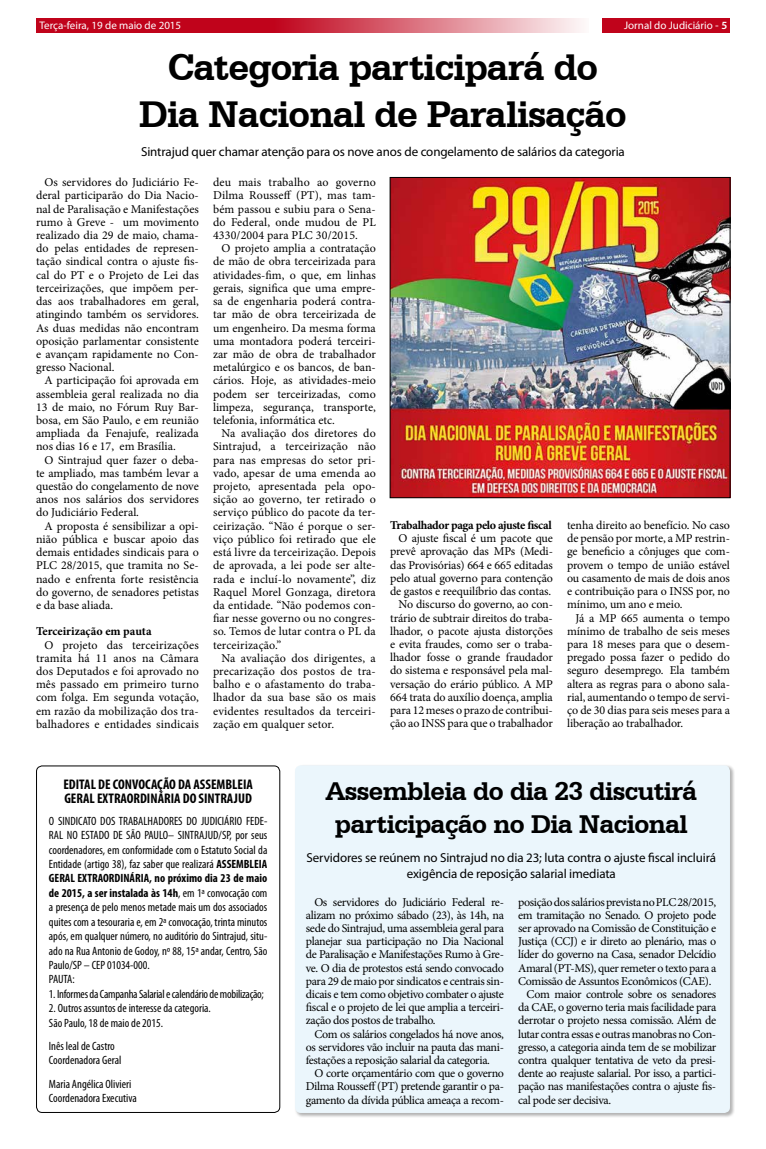
<style>
.page{position:relative;width:766px;height:1149px;background:#fff}
.page>*{position:absolute;margin:0;border:0;box-sizing:border-box;transform-origin:0 0}
.t1{font:700 39px/46.8px "Serifa BT";letter-spacing:-.02em;color:#000;text-align:center}
.t2{font:700 27px/32.4px "Serifa BT";letter-spacing:-.02em;color:#000;text-align:center}
.t3{font:700 condensed 14px/13.2px "Myriad Pro";color:#000}
.t4{font:13px/15.6px "Myriad Pro";letter-spacing:-.01em;color:#000;text-align:center}
.t5{font:12px/13.2px "Minion Pro";letter-spacing:-.015em;color:#000;text-align:justify}
.t6{font:condensed 12px/14.4px "Myriad Pro";color:#000}
.t7{font:12px "Minion Pro";letter-spacing:-.035em;color:#000}
.t8{font:condensed 12px "Myriad Pro";letter-spacing:-.02em;color:#000}
.t9{font:700 12px "Minion Pro";letter-spacing:-.02em;color:#000}
.t10{font:700 12px "Minion Pro";color:#000}
.t11{font:11px "Myriad Pro";color:#fff}
.s1{font-family:"Calibri";font-size:12px}
.s2{font-weight:600}
.s3{font-weight:700}
</style>
<div class="page">
<svg style="left:36px;top:19px;width:545px;height:14px;background:#d04658"></svg>
<div style="left:602px;top:19px;width:127px;height:14px;background:#c0031b"></div>
<div style="left:294px;top:764px;width:440px;height:353px;background:#000;opacity:.3"></div>
<div style="left:295px;top:765px;width:434px;height:347px;background:#ebf6fc;border-radius:6px"></div>
<div style="left:36px;top:765px;width:244px;height:347px;border:1px solid #000;border-radius:6px"></div>
<img style="left:392px;top:179px;width:336px;height:316px">
<div style="left:390px;top:177px;width:340px;height:320px;border:1px solid #000"></div>
<p class="t11" style="left:40px;top:19px;width:143px">Terça-feira, 19 de maio de 2015</p>
<p class="t11" style="left:624px;top:19px;width:105px">Jornal do Judiciário <span class="s1">-</span> <span class="s2">5</span></p>
<h1 class="t1" style="left:139px;top:43px;width:489px">Categoria participará do<br>Dia Nacional de Paralisação</h1>
<p class="t4" style="left:141px;top:143px;width:485px">Sintrajud quer chamar atenção para os nove anos de congelamento de salários da categoria</p>
<p class="t5" style="left:36px;top:176px;width:164px;text-indent:9px">Os servidores do Judiciário Fe&shy;deral participarão do Dia Nacio&shy;nal de Paralisação e Manifestações rumo à Greve - um movimento realizado dia 29 de maio, chama&shy;do pelas entidades de represen&shy;tação sindical contra o ajuste fis&shy;cal do PT e o Projeto de Lei das terceirizações, que impõem per&shy;das aos trabalhadores em geral, atingindo também os servidores.<br>As duas medidas não encontram oposição parlamentar consistente e avançam rapidamente no Con&shy;gresso Nacional.</p>
<p class="t5" style="left:36px;top:374px;width:164px;text-indent:9px">A participação foi aprovada em assembleia geral realizada no dia 13 de maio, no Fórum Ruy Bar&shy;bosa, em São Paulo, e em reunião ampliada da Fenajufe, realizada nos dias 16 e 17, em Brasília.</p>
<p class="t5" style="left:36px;top:453px;width:164px;text-indent:9px">O Sintrajud quer fazer o deba&shy;te ampliado, mas também levar a questão do congelamento de nove anos nos salários dos servidores do Judiciário Federal.</p>
<p class="t5" style="left:36px;top:519px;width:164px;text-indent:9px">A proposta é sensibilizar a opi&shy;nião pública e buscar apoio das demais entidades sindicais para o PLC 28/2015, que tramita no Se&shy;nado e enfrenta forte resistência do governo, de senadores petistas e da base aliada.</p>
<p class="t10" style="left:36px;top:623px;width:117px">Terceirização em pauta</p>
<p class="t5" style="left:36px;top:638px;width:164px;text-indent:9px">O projeto das terceirizações tramita há 11 anos na Câmara dos Deputados e foi aprovado no mês passado em primeiro turno com folga. Em segunda votação, em razão da mobilização dos tra&shy;balhadores e entidades sindicais</p>
<p class="t5" style="left:213px;top:176px;width:164px">deu mais trabalho ao governo Dilma Rousseff (PT), mas tam&shy;bém passou e subiu para o Sena&shy;do Federal, onde mudou de PL 4330/2004 para PLC 30/2015.</p>
<p class="t5" style="left:213px;top:242px;width:164px;text-indent:9px">O projeto amplia a contratação de mão de obra terceirizada para atividades-fim, o que, em linhas gerais, significa que uma empre&shy;sa de engenharia poderá contra&shy;tar mão de obra terceirizada de um engenheiro. Da mesma forma uma montadora poderá terceiri&shy;zar mão de obra de trabalhador metalúrgico e os bancos, de ban&shy;cários. Hoje, as atividades-meio podem ser terceirizadas, como limpeza, segurança, transporte, telefonia, informática etc.</p>
<p class="t5" style="left:213px;top:426px;width:164px;text-indent:9px">Na avaliação dos diretores do Sintrajud, a terceirização não para nas empresas do setor pri&shy;vado, apesar de uma emenda ao projeto, apresentada pela opo&shy;sição ao governo, ter retirado o serviço público do pacote da ter&shy;ceirização. “Não é porque o ser&shy;viço público foi retirado que ele está livre da terceirização. Depois de aprovada, a lei pode ser alte&shy;rada e incluí-lo novamente”, diz Raquel Morel Gonzaga, diretora da entidade. “Não podemos con&shy;fiar nesse governo ou no congres&shy;so. Temos de lutar contra o PL da terceirização.”</p>
<p class="t5" style="left:213px;top:651px;width:164px;text-indent:9px">Na avaliação dos dirigentes, a precarização dos postos de tra&shy;balho e o afastamento do traba&shy;lhador da sua base são os mais evidentes resultados da terceiri&shy;zação em qualquer setor.</p>
<p class="t9" style="left:390px;top:516px;width:163px">Trabalhador paga pelo ajuste fiscal</p>
<p class="t5" style="left:390px;top:531px;width:164px;text-align:right">O ajuste fiscal é um pacote que prevê aprovação das MPs (Medi&shy;das Provisórias) 664 e 665 editadas pelo atual governo para contenção de gastos e reequilíbrio das contas.<br>No discurso do governo, ao con&shy;trário de subtrair direitos do traba&shy;lhador, o pacote ajusta distorções e evita fraudes, como ser o traba&shy;lhador fosse o grande fraudador do sistema e responsável pela mal&shy;versação do erário público. A MP 664 trata do auxílio doença, amplia para 12 meses o prazo de contribui&shy;ção ao INSS para que o trabalhador</p>
<p class="t5" style="left:567px;top:518px;width:164px">tenha direito ao benefício. No caso de pensão por morte, a MP restrin&shy;ge beneficio a cônjuges que com&shy;provem o tempo de união estável ou casamento de mais de dois anos e contribuição para o INSS por, no mínimo, um ano e meio.</p>
<p class="t5" style="left:567px;top:611px;width:164px;text-indent:9px">Já a MP 665 aumenta o tempo mínimo de trabalho de seis meses para 18 meses para que o desem&shy;pregado possa fazer o pedido do seguro desemprego. Ela também altera as regras para o abono sala&shy;rial, aumentando o tempo de servi&shy;ço de 30 dias para seis meses para a liberação ao trabalhador.</p>
<p class="t3" style="left:63px;top:777px;width:191px">EDITAL DE CONVOCAÇÃO DA ASSEMBLEIA<br>GERAL EXTRAORDINÁRIA DO SINTRAJUD</p>
<p class="t6" style="left:49px;top:813px;width:220px">O SINDICATO DOS TRABALHADORES DO JUDICIÁRIO FEDE-RAL NO ESTADO DE SÃO PAULO– SINTRAJUD/SP, por seus coordenadores, em conformidade com o Estatuto Social da Entidade (artigo 38), faz saber que realizará <span class="s3">ASSEMBLEIA GERAL EXTRAORDINÁRIA, no próximo dia 23 de maio de 2015, a ser instalada às 14h</span>, em 1ª convocação com a presença de pelo menos metade mais um dos associados quites com a tesouraria e, em 2ª convocação, trinta minutos após, em qualquer número, no auditório do Sintrajud, situ&shy;ado na Rua Antonio de Godoy, nº 88, 15ª andar, Centro, São Paulo/SP – CEP 01034-000.<br>PAUTA:</p>
<p class="t8" style="left:49px;top:986px;width:216px">1. Informes da Campanha Salarial e calendário de mobilização;</p>
<p class="t6" style="left:49px;top:1000px;width:163px">2. Outros assuntos de interesse da categoria.<br>São Paulo, 18 de maio de 2015.</p>
<p class="t6" style="left:49px;top:1038px;width:74px">Inês leal de Castro<br>Coordenadora Geral</p>
<p class="t6" style="left:49px;top:1076px;width:89px">Maria Angélica Olivieri<br>Coordenadora Executiva</p>
<h2 class="t2" style="left:325px;top:774px;width:373px">Assembleia do dia 23 discutirá participação no Dia Nacional</h2>
<p class="t4" style="left:306px;top:849px;width:411px">Servidores se reúnem no Sintrajud no dia 23; luta contra o ajuste fiscal incluirá exigência de reposição salarial imediata</p>
<p class="t5" style="left:306px;top:894px;width:199px;text-indent:9px">Os servidores do Judiciário Federal re&shy;alizam no próximo sábado (23), às 14h, na sede do Sintrajud, uma assembleia geral para planejar sua participação no Dia Nacional de Paralisação e Manifestações Rumo à Gre&shy;ve. O dia de protestos está sendo convocado para 29 de maio por sindicatos e centrais sin&shy;dicais e tem como objetivo combater o ajuste fiscal e o projeto de lei que amplia a terceiri&shy;zação dos postos de trabalho.</p>
<p class="t5" style="left:306px;top:1026px;width:199px;text-indent:9px">Com os salários congelados há nove anos, os servidores vão incluir na pauta das mani&shy;festações a reposição salarial da categoria.</p>
<p class="t5" style="left:306px;top:1066px;width:199px;text-indent:9px">O corte orçamentário com que o governo Dilma Rousseff (PT) pretende garantir o pa&shy;gamento da dívida pública ameaça a recom-</p>
<p class="t5" style="left:518px;top:894px;width:199px">posição dos salários prevista no PLC 28/2015,</p>
<p class="t5" style="left:518px;top:908px;width:199px">em tramitação no Senado. O projeto pode</p>
<p class="t5" style="left:518px;top:921px;width:199px">ser aprovado na Comissão de Constituição e</p>
<p class="t5" style="left:518px;top:934px;width:199px">Justiça (CCJ) e ir direto ao plenário, mas o</p>
<p class="t5" style="left:518px;top:947px;width:199px">líder do governo na Casa, senador Delcídio</p>
<p class="t5" style="left:518px;top:960px;width:199px">Amaral (PT-MS), quer remeter o texto para a</p>
<p class="t5" style="left:518px;top:974px;width:195px">Comissão de Assuntos Econômicos (CAE).</p>
<p class="t7" style="left:526px;top:985px;width:191px">Com maior controle sobre os senadores</p>
<p class="t5" style="left:518px;top:1000px;width:199px">da CAE, o governo teria mais facilidade para</p>
<p class="t5" style="left:518px;top:1013px;width:199px">derrotar o projeto nessa comissão. Além de</p>
<p class="t7" style="left:518px;top:1025px;width:199px">lutar contra essas e outras manobras no Con-</p>
<p class="t5" style="left:518px;top:1040px;width:199px">gresso, a categoria ainda tem de se mobilizar</p>
<p class="t5" style="left:518px;top:1053px;width:199px">contra qualquer tentativa de veto da presi-</p>
<p class="t5" style="left:518px;top:1066px;width:199px">dente ao reajuste salarial. Por isso, a partici-</p>
<p class="t5" style="left:518px;top:1079px;width:199px">pação nas manifestações contra o ajuste fis-</p>
<p class="t5" style="left:518px;top:1092px;width:95px">cal pode ser decisiva.</p>
</div>
